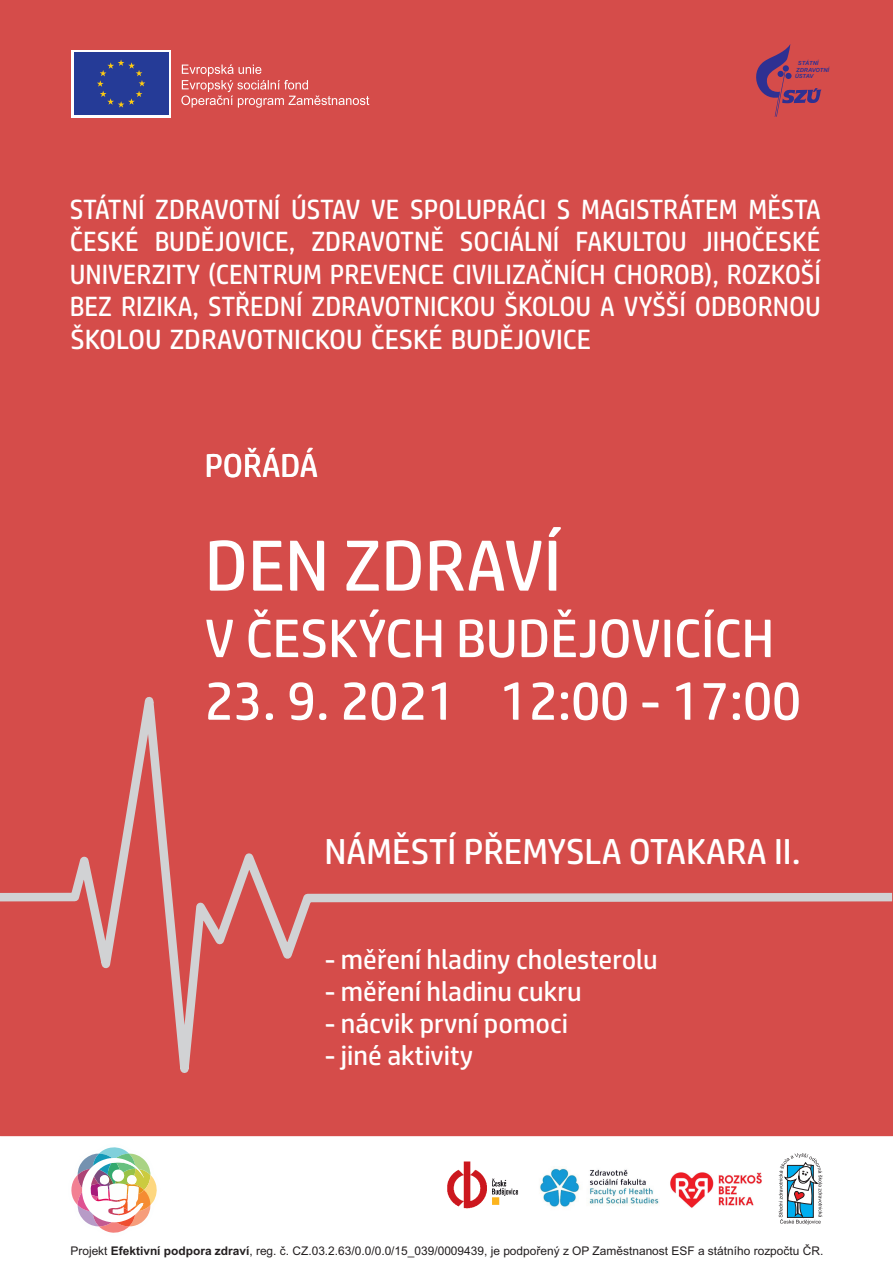
<style>
.page{position:relative;width:893px;height:1263px;background:#d54c4a}
.page>*{position:absolute;margin:0;border:0;box-sizing:border-box;transform-origin:0 0}
.t1{font:72px "HP Simplified";color:#fff}
.t2{font:54px "HP Simplified";color:#fff}
.t3{font:36px "HP Simplified";color:#fff}
.t4{font:33px "HP Simplified";color:#fff}
.t5{font:27.75px/32.4px "HP Simplified";color:#fff;text-align:justify;scale:.95 1}
.t6{font:27.75px "HP Simplified";color:#fff}
.t7{font:11.85px "Arial";color:#231f20}
.t8{font:italic 700 5.7px/6.3px "Arial";color:#2e3092}
.s1{font-weight:700}
</style>
<div class="page">
<svg style="left:0;top:696px;width:893px;height:377px"></svg>
<div style="left:0;top:1136px;width:893px;height:127px;background:#fff"></div>
<svg style="left:181px;top:64px;width:188px;height:44px"></svg>
<div style="left:71px;top:50px;width:100px;height:68px;background:#fff"></div>
<div style="left:74px;top:52px;width:94px;height:63px;background:#253b97"></div>
<svg style="left:97px;top:60px;width:48px;height:48px"></svg>
<svg style="left:66px;top:1142px;width:95px;height:94px;background:#e3d7cf"></svg>
<img style="left:535px;top:1162px;width:125px;height:53px">
<svg style="left:779px;top:1153px;width:43px;height:71px;background:#abc0c9"></svg>
<img style="left:665px;top:1171px;width:103px;height:38px">
<img style="left:441px;top:1155px;width:85px;height:60px">
<svg style="left:756px;top:44px;width:65px;height:59px"></svg>
<svg style="left:776px;top:71px;width:9px;height:46px"></svg>
<svg style="left:775px;top:93px;width:5px;height:24px"></svg>
<p class="t8" style="left:795px;top:61px;width:36px;text-indent:3px">STÁTNÍ<br>ZDRAVOTNÍ<br>ÚSTAV</p>
<p class="t5" style="left:70px;top:194px;width:792px">STÁTNÍ ZDRAVOTNÍ ÚSTAV VE SPOLUPRÁCI S MAGISTRÁTEM MĚSTA ČESKÉ BUDĚJOVICE, ZDRAVOTNĚ SOCIÁLNÍ FAKULTOU JIHOČESKÉ UNIVERZITY (CENTRUM PREVENCE CIVILIZAČNÍCH CHOROB), ROZKOŠÍ BEZ RIZIKA, STŘEDNÍ ZDRAVOTNICKOU ŠKOLOU A VYŠŠÍ ODBORNOU ŠKOLOU ZDRAVOTNICKOU ČESKÉ BUDĚJOVICE</p>
<p class="t4" style="left:205px;top:451px;width:115px">POŘÁDÁ</p>
<h1 class="t1" style="left:205px;top:532px;width:358px">DEN ZDRAVÍ</h1>
<h2 class="t2" style="left:205px;top:613px;width:571px">V ČESKÝCH BUDĚJOVICÍCH</h2>
<h2 class="t2" style="left:205px;top:676px;width:598px">23. 9. 2021 12:00 - 17:00</h2>
<p class="t3" style="left:325px;top:835px;width:478px">NÁMĚSTÍ PŘEMYSLA OTAKARA II.</p>
<p class="t6" style="left:325px;top:946px;width:334px">- měření hladiny cholesterolu</p>
<p class="t6" style="left:325px;top:978px;width:259px">- měření hladinu cukru</p>
<p class="t6" style="left:325px;top:1010px;width:245px">- nácvik první pomoci</p>
<p class="t6" style="left:325px;top:1043px;width:150px">- jiné aktivity</p>
<p class="t7" style="left:70px;top:1246px;width:754px">Projekt <span class="s1">Efektivní podpora zdraví</span>, reg. č. CZ.03.2.63/0.0/0.0/15_039/0009439, je podpořený z OP Zaměstnanost ESF a státního rozpočtu ČR.</p>
</div>
